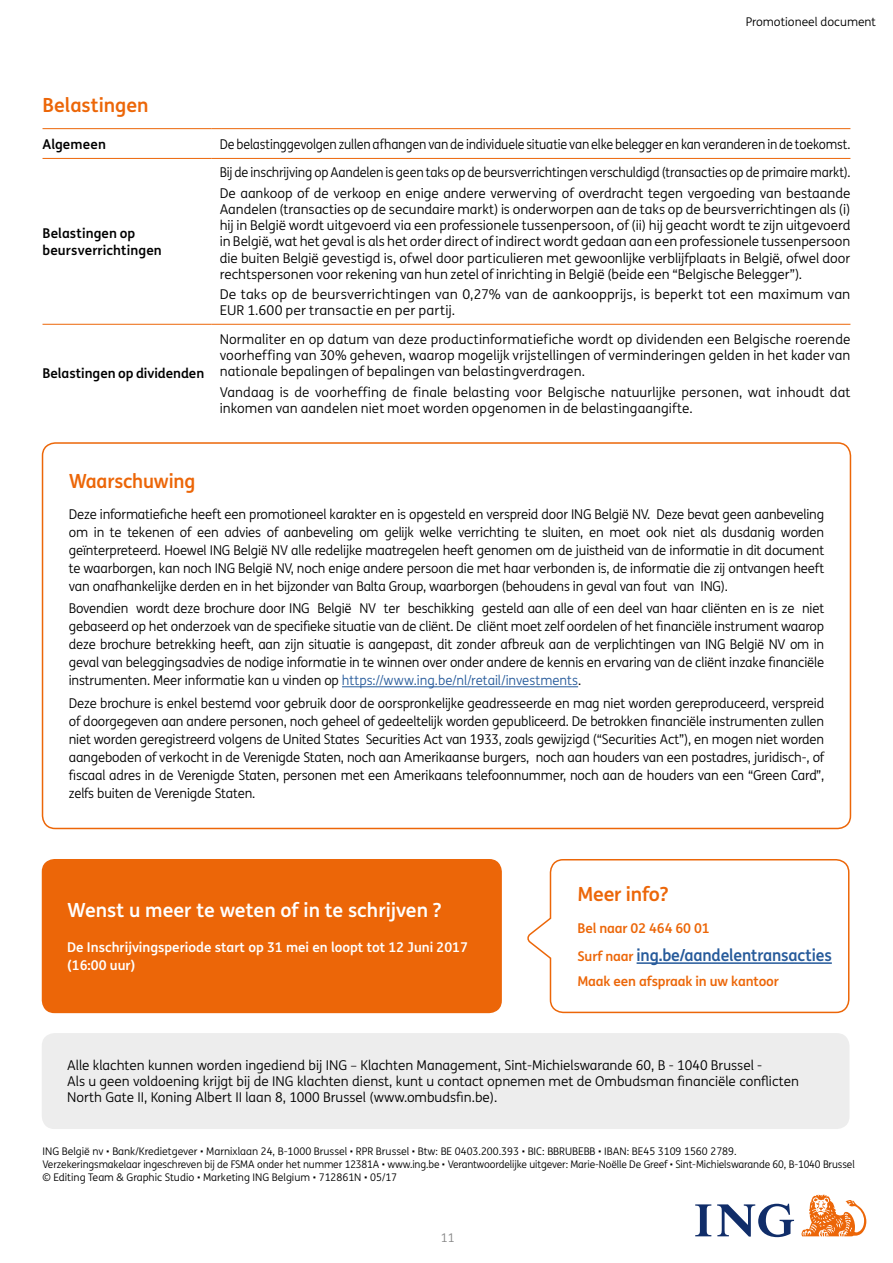
<style>
.page{position:relative;width:893px;height:1263px;background:#fff}
.page>*{position:absolute;margin:0;border:0;box-sizing:border-box;transform-origin:0 0}
.t1{font:700 19.5px "ING Me";color:#fff}
.t2{font:700 19.5px "ING Me";letter-spacing:-.01em;color:#ec6608}
.t3{font:700 16.5px "ING Me";letter-spacing:-.01em;color:#275b9b;scale:.96 1}
.t4{font:13.5px/18px "ING Me";color:#000;text-align:justify}
.t5{font:13.5px/20.4px "ING Me";color:#000;scale:.94 1}
.t6{font:13.5px "ING Me";color:#000;scale:.93 1}
.t7{font:700 13.5px/18px "ING Me";color:#fff}
.t8{font:700 13.5px/16.2px "ING Me";letter-spacing:.005em;color:#000}
.t9{font:700 13.5px "ING Me";letter-spacing:-.01em;color:#ec6608}
.t10{font:12px "ING Me";color:#000}
.t11{font:12px "ING Me";color:#878787}
.t12{font:10.5px/12.6px "ING Me";letter-spacing:-.01em;color:#000}
.s1{color:#275b9b}
.s2{font-size:13.5px;color:#ec6608}
</style>
<div class="page">
<svg style="left:695px;top:1194px;width:172px;height:44px"></svg>
<hr style="left:342px;top:686px;width:236px;height:1px;background:#275b9b">
<div style="left:42px;top:442px;width:809px;height:387px;border:2px solid #ec6608;border-radius:13px"></div>
<div style="left:42px;top:859px;width:460px;height:154px;background:#ec6608;border-radius:13px"></div>
<div style="left:42px;top:1033px;width:807px;height:96px;background:#ededed;border-radius:13px"></div>
<hr style="left:43px;top:128px;width:168px;height:1px;background:#ec6608">
<hr style="left:211px;top:128px;width:639px;height:1px;background:#ec6608">
<hr style="left:43px;top:158px;width:168px;height:1px;background:#ec6608">
<hr style="left:211px;top:158px;width:639px;height:1px;background:#ec6608">
<hr style="left:43px;top:324px;width:168px;height:1px;background:#ec6608">
<hr style="left:211px;top:324px;width:639px;height:1px;background:#ec6608">
<svg style="left:527px;top:859px;width:323px;height:155px"></svg>
<h1 class="t2" style="left:43px;top:90px;width:108px">Belastingen</h1>
<p class="t10" style="left:746px;top:14px;width:132px">Promotioneel document</p>
<p class="t8" style="left:43px;top:135px;width:65px">Algemeen</p>
<p class="t6" style="left:220px;top:134px;width:680px">De belastinggevolgen zullen afhangen van de individuele situatie van elke belegger en kan veranderen in de toekomst.</p>
<p class="t8" style="left:43px;top:225px;width:121px">Belastingen op beursverrichtingen</p>
<p class="t8" style="left:43px;top:364px;width:163px">Belastingen op dividenden</p>
<p class="t5" style="left:220px;top:162px;width:673px">Bij de inschrijving op Aandelen is geen taks op de beursverrichtingen verschuldigd (transacties op de primaire markt).<br>De aankoop of de verkoop en enige andere verwerving of overdracht tegen vergoeding van bestaande</p>
<p class="t4" style="left:220px;top:200px;width:632px;line-height:16.2px">Aandelen (transacties op de secundaire markt) is onderworpen aan de taks op de beursverrichtingen als (i) hij in België wordt uitgevoerd via een professionele tussenpersoon, of (ii) hij geacht wordt te zijn uitgevoerd in België, wat het geval is als het order direct of indirect wordt gedaan aan een professionele tussenpersoon die buiten België gevestigd is, ofwel door particulieren met gewoonlijke verblijfplaats in België, ofwel door rechtspersonen voor rekening van hun zetel of inrichting in België (beide een “Belgische Belegger”).</p>
<p class="t4" style="left:220px;top:286px;width:632px;line-height:16.2px">De taks op de beursverrichtingen van 0,27% van de aankoopprijs, is beperkt tot een maximum van<br>EUR 1.600 per transactie en per partij.</p>
<p class="t4" style="left:220px;top:330px;width:632px;line-height:16.2px">Normaliter en op datum van deze productinformatiefiche wordt op dividenden een Belgische roerende voorheffing van 30% geheven, waarop mogelijk vrijstellingen of verminderingen gelden in het kader van nationale bepalingen of bepalingen van belastingverdragen.</p>
<p class="t4" style="left:220px;top:383px;width:632px;line-height:16.2px">Vandaag is de voorheffing de finale belasting voor Belgische natuurlijke personen, wat inhoudt dat inkomen van aandelen niet moet worden opgenomen in de belastingaangifte.</p>
<h1 class="t2" style="left:69px;top:466px;width:128px">Waarschuwing</h1>
<p class="t4" style="left:69px;top:505px;width:757px">Deze informatiefiche heeft een promotioneel karakter en is opgesteld en verspreid door ING België NV. Deze bevat geen aanbeveling om in te tekenen of een advies of aanbeveling om gelijk welke verrichting te sluiten, en moet ook niet als dusdanig worden geïnterpreteerd. Hoewel ING België NV alle redelijke maatregelen heeft genomen om de juistheid van de informatie in dit document te waarborgen, kan noch ING België NV, noch enige andere persoon die met haar verbonden is, de informatie die zij ontvangen heeft van onafhankelijke derden en in het bijzonder van Balta Group, waarborgen (behoudens in geval van fout van ING).</p>
<p class="t4" style="left:69px;top:599px;width:757px">Bovendien wordt deze brochure door ING België NV ter beschikking gesteld aan alle of een deel van haar cliënten en is ze niet gebaseerd op het onderzoek van de specifieke situatie van de cliënt. De cliënt moet zelf oordelen of het financiële instrument waarop deze brochure betrekking heeft, aan zijn situatie is aangepast, dit zonder afbreuk aan de verplichtingen van ING België NV om in geval van beleggingsadvies de nodige informatie in te winnen over onder andere de kennis en ervaring van de cliënt inzake financiële instrumenten. Meer informatie kan u vinden op <span class="s1">https://www.ing.be/nl/retail/investments</span>.</p>
<p class="t4" style="left:69px;top:693px;width:757px">Deze brochure is enkel bestemd voor gebruik door de oorspronkelijke geadresseerde en mag niet worden gereproduceerd, verspreid of doorgegeven aan andere personen, noch geheel of gedeeltelijk worden gepubliceerd. De betrokken financiële instrumenten zullen niet worden geregistreerd volgens de United States Securities Act van 1933, zoals gewijzigd (“Securities Act”), en mogen niet worden aangeboden of verkocht in de Verenigde Staten, noch aan Amerikaanse burgers, noch aan houders van een postadres, juridisch-, of fiscaal adres in de Verenigde Staten, personen met een Amerikaans telefoonnummer, noch aan de houders van een “Green Card”, zelfs buiten de Verenigde Staten.</p>
<h1 class="t1" style="left:67px;top:894px;width:376px">Wenst u meer te weten of in te schrijven ?</h1>
<p class="t7" style="left:67px;top:937px;width:402px">De Inschrijvingsperiode start op 31 mei en loopt tot 12 Juni 2017 (16:00 uur)</p>
<h1 class="t2" style="left:577px;top:878px;width:93px">Meer info?</h1>
<p class="t9" style="left:577px;top:917px;width:134px">Bel naar 02 464 60 01</p>
<p class="t3" style="left:577px;top:942px;width:266px"><span class="s2">Surf naar</span> ing.be/aandelentransacties</p>
<p class="t9" style="left:577px;top:970px;width:203px">Maak een afspraak in uw kantoor</p>
<p class="t4" style="left:67px;top:1056px;width:733px;line-height:16.2px;text-align:left">Alle klachten kunnen worden ingediend bij ING – Klachten Management, Sint-Michielswarande 60, B - 1040 Brussel -<br>Als u geen voldoening krijgt bij de ING klachten dienst, kunt u contact opnemen met de Ombudsman financiële conflicten<br>North Gate II, Koning Albert II laan 8, 1000 Brussel (www.ombudsfin.be).</p>
<p class="t12" style="left:43px;top:1145px;width:814px">ING België nv • Bank/Kredietgever • Marnixlaan 24, B-1000 Brussel • RPR Brussel • Btw: BE 0403.200.393 • BIC: BBRUBEBB • IBAN: BE45 3109 1560 2789.<br>Verzekeringsmakelaar ingeschreven bij de FSMA onder het nummer 12381A • www.ing.be • Verantwoordelijke uitgever: Marie-Noëlle De Greef • Sint-Michielswarande 60, B-1040 Brussel © Editing Team &amp; Graphic Studio • Marketing ING Belgium • 712861N • 05/17</p>
<p class="t11" style="left:441px;top:1229px;width:15px">11</p>
</div>
